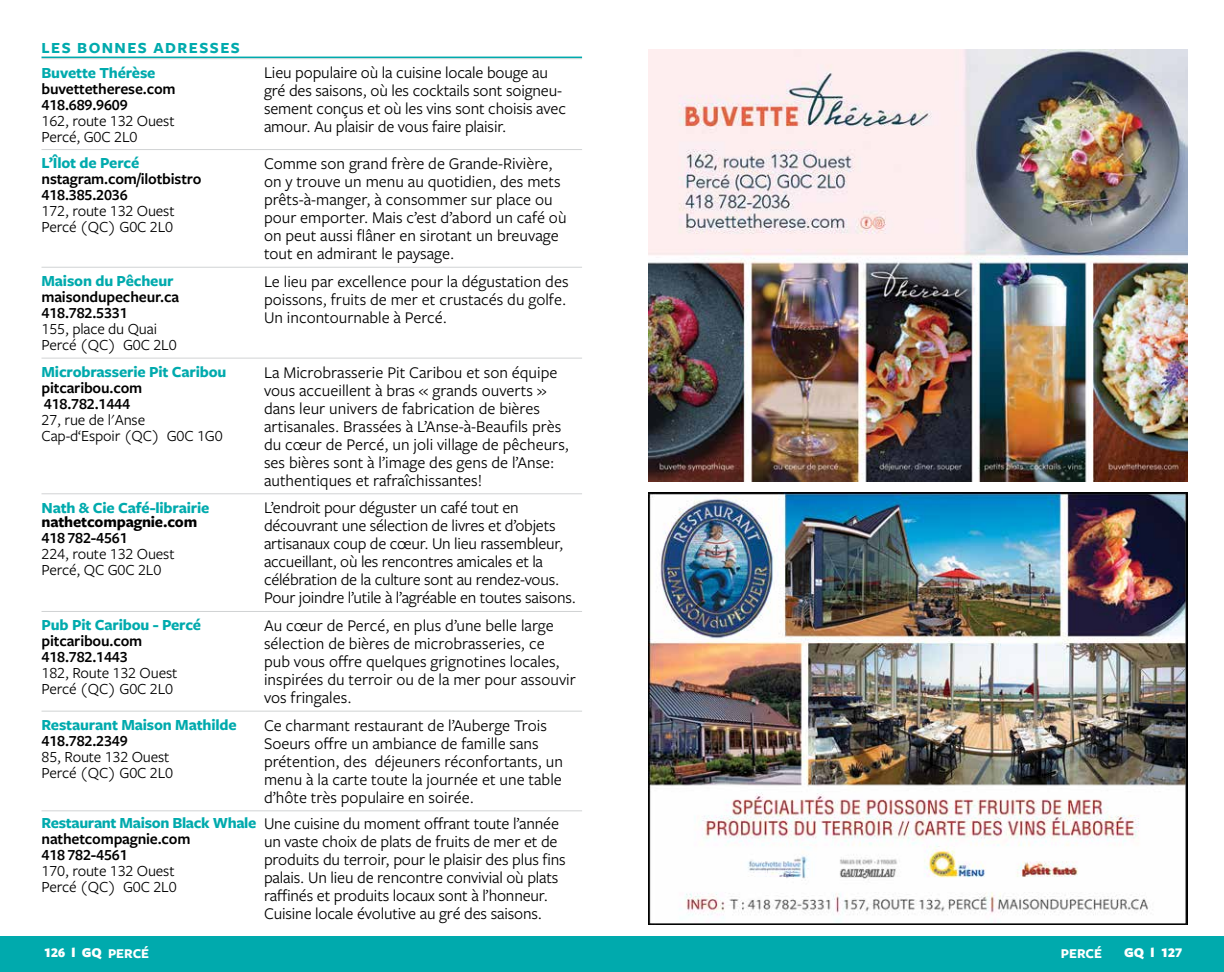
<style>
.page{position:relative;width:1224px;height:972px;background:#fff}
.page>*{position:absolute;margin:0;border:0;box-sizing:border-box;transform-origin:0 0}
.t1{font:17px/18px "Freight Sans Pro";color:#000}
.t2{font:16px/16px "Freight Sans Pro";letter-spacing:-.01em;color:#000}
.t3{font:600 16px/16px "Freight Sans Pro";letter-spacing:-.01em;color:#000}
.t4{font:700 16px "Freight Sans Pro";letter-spacing:-.01em;color:#00aaad}
.t5{font:700 16px/25px "Freight Sans Pro";letter-spacing:.09em;color:#00aaad}
.t6{font:700 16px "Freight Sans Pro";letter-spacing:-.01em;color:#000}
.t7{font:900 14px "Freight Sans Pro";color:#fff}
.t8{font:700 14px "Freight Sans Pro";color:#fff}
.s1{font-weight:700;font-size:16px;color:#00aaad}
.s2{font-weight:700}
</style>
<div class="page">
<div style="left:0;top:936px;width:612px;height:36px;background:#00aaad"></div>
<div style="left:612px;top:936px;width:612px;height:36px;background:#00aaad"></div>
<hr style="left:42px;top:58px;width:222px;height:1px;background:#d1d3d4">
<hr style="left:264px;top:58px;width:318px;height:1px;background:#d1d3d4">
<hr style="left:42px;top:149px;width:222px;height:1px;background:#d1d3d4">
<hr style="left:264px;top:149px;width:318px;height:1px;background:#d1d3d4">
<hr style="left:42px;top:267px;width:222px;height:1px;background:#d1d3d4">
<hr style="left:264px;top:267px;width:318px;height:1px;background:#d1d3d4">
<hr style="left:42px;top:358px;width:222px;height:1px;background:#d1d3d4">
<hr style="left:264px;top:358px;width:318px;height:1px;background:#d1d3d4">
<hr style="left:42px;top:493px;width:222px;height:1px;background:#d1d3d4">
<hr style="left:264px;top:493px;width:318px;height:1px;background:#d1d3d4">
<hr style="left:42px;top:611px;width:222px;height:1px;background:#d1d3d4">
<hr style="left:264px;top:611px;width:318px;height:1px;background:#d1d3d4">
<hr style="left:42px;top:711px;width:222px;height:1px;background:#d1d3d4">
<hr style="left:264px;top:711px;width:318px;height:1px;background:#d1d3d4">
<hr style="left:42px;top:810px;width:222px;height:1px;background:#d1d3d4">
<hr style="left:264px;top:810px;width:318px;height:1px;background:#d1d3d4">
<hr style="left:42px;top:57px;width:540px;height:1px;background:#00aaad">
<img style="left:648px;top:50px;width:540px;height:432px">
<img style="left:648px;top:493px;width:540px;height:432px">
<p class="t5" style="left:42px;top:34px;width:200px">LES BONNES ADRESSES<br>Buvette Thérèse</p>
<p class="t3" style="left:42px;top:80px;width:136px">buvettetherese.com<br>418.689.9609</p>
<p class="t2" style="left:42px;top:112px;width:135px">162, route 132 Ouest<br>Percé, G0C 2L0</p>
<p class="t4" style="left:42px;top:152px;width:99px">L’Îlot de Percé</p>
<p class="t3" style="left:42px;top:171px;width:162px">nstagram.com/ilotbistro<br>418.385.2036</p>
<p class="t2" style="left:42px;top:203px;width:135px">172, route 132 Ouest<br>Percé (QC) G0C 2L0</p>
<p class="t4" style="left:42px;top:270px;width:134px">Maison du Pêcheur</p>
<p class="t3" style="left:42px;top:288px;width:139px">maisondupecheur.ca<br>418.782.5331</p>
<p class="t2" style="left:42px;top:320px;width:137px">155, place du Quai<br>Percé (QC) G0C 2L0</p>
<p class="t4" style="left:42px;top:361px;width:187px">Microbrasserie Pit Caribou</p>
<p class="t3" style="left:42px;top:379px;width:102px">pitcaribou.com<br>418.782.1444</p>
<p class="t2" style="left:42px;top:411px;width:183px">27, rue de l'Anse<br>Cap-d‘Espoir (QC) G0C 1G0</p>
<p class="t4" style="left:42px;top:496px;width:169px">Nath &amp; Cie Café-librairie</p>
<p class="t6" style="left:42px;top:510px;width:157px">nathetcompagnie.com</p>
<p class="t3" style="left:42px;top:529px;width:88px">418 782-4561</p>
<p class="t2" style="left:42px;top:545px;width:135px">224, route 132 Ouest<br>Percé, QC G0C 2L0</p>
<p class="t4" style="left:42px;top:614px;width:161px">Pub Pit Caribou - Percé</p>
<p class="t3" style="left:42px;top:633px;width:102px">pitcaribou.com<br>418.782.1443</p>
<p class="t2" style="left:42px;top:664px;width:137px">182, Route 132 Ouest<br>Percé (QC) G0C 2L0</p>
<p class="t4" style="left:42px;top:714px;width:197px">Restaurant Maison Mathilde</p>
<p class="t3" style="left:42px;top:732px;width:88px">418.782.2349</p>
<p class="t2" style="left:42px;top:748px;width:133px">85, Route 132 Ouest<br>Percé (QC) G0C 2L0</p>
<p class="t1" style="left:264px;top:63px;width:304px">Lieu populaire où la cuisine locale bouge au gré des saisons, où les cocktails sont soigneu&shy;sement conçus et où les vins sont choisis avec amour. Au plaisir de vous faire plaisir.</p>
<p class="t1" style="left:264px;top:154px;width:304px">Comme son grand frère de Grande-Rivière, on y trouve un menu au quotidien, des mets prêts-à-manger, à consommer sur place ou pour emporter. Mais c’est d’abord un café où on peut aussi flâner en sirotant un breuvage tout en admirant le paysage.</p>
<p class="t1" style="left:264px;top:272px;width:306px">Le lieu par excellence pour la dégustation des poissons, fruits de mer et crustacés du golfe.<br>Un incontournable à Percé.</p>
<p class="t1" style="left:264px;top:363px;width:307px">La Microbrasserie Pit Caribou et son équipe vous accueillent à bras « grands ouverts » dans leur univers de fabrication de bières artisanales. Brassées à L’Anse-à-Beaufils près du cœur de Percé, un joli village de pêcheurs, ses bières sont à l’image des gens de l’Anse: authentiques et rafraîchissantes!</p>
<p class="t1" style="left:264px;top:498px;width:313px">L’endroit pour déguster un café tout en découvrant une sélection de livres et d’objets artisanaux coup de cœur. Un lieu rassembleur, accueillant, où les rencontres amicales et la célébration de la culture sont au rendez-vous.<br>Pour joindre l’utile à l’agréable en toutes saisons.</p>
<p class="t1" style="left:264px;top:616px;width:313px">Au cœur de Percé, en plus d’une belle large sélection de bières de microbrasseries, ce<br>pub vous offre quelques grignotines locales, inspirées du terroir ou de la mer pour assouvir vos fringales.</p>
<p class="t1" style="left:264px;top:716px;width:301px">Ce charmant restaurant de l’Auberge Trois Soeurs offre un ambiance de famille sans prétention, des déjeuners réconfortants, un menu à la carte toute la journée et une table d’hôte très populaire en soirée.</p>
<p class="t1" style="left:264px;top:813px;width:303px;text-indent:-223px"><span class="s1">Restaurant Maison Black Whale</span> Une cuisine du moment offrant toute l’année un vaste choix de plats de fruits de mer et de produits du terroir, pour le plaisir des plus fins palais. Un lieu de rencontre convivial où plats raffinés et produits locaux sont à l’honneur.<br>Cuisine locale évolutive au gré des saisons.</p>
<p class="t7" style="left:44px;top:943px;width:107px">126 l GQ <span class="s2">PERCÉ</span></p>
<p class="t7" style="left:1124px;top:943px;width:59px">GQ l 127</p>
<p class="t3" style="left:42px;top:830px;width:151px">nathetcompagnie.com<br>418 782-4561</p>
<p class="t2" style="left:42px;top:862px;width:137px">170, route 132 Ouest<br>Percé (QC) G0C 2L0</p>
<p class="t8" style="left:1061px;top:943px;width:43px">PERCÉ</p>
</div>
